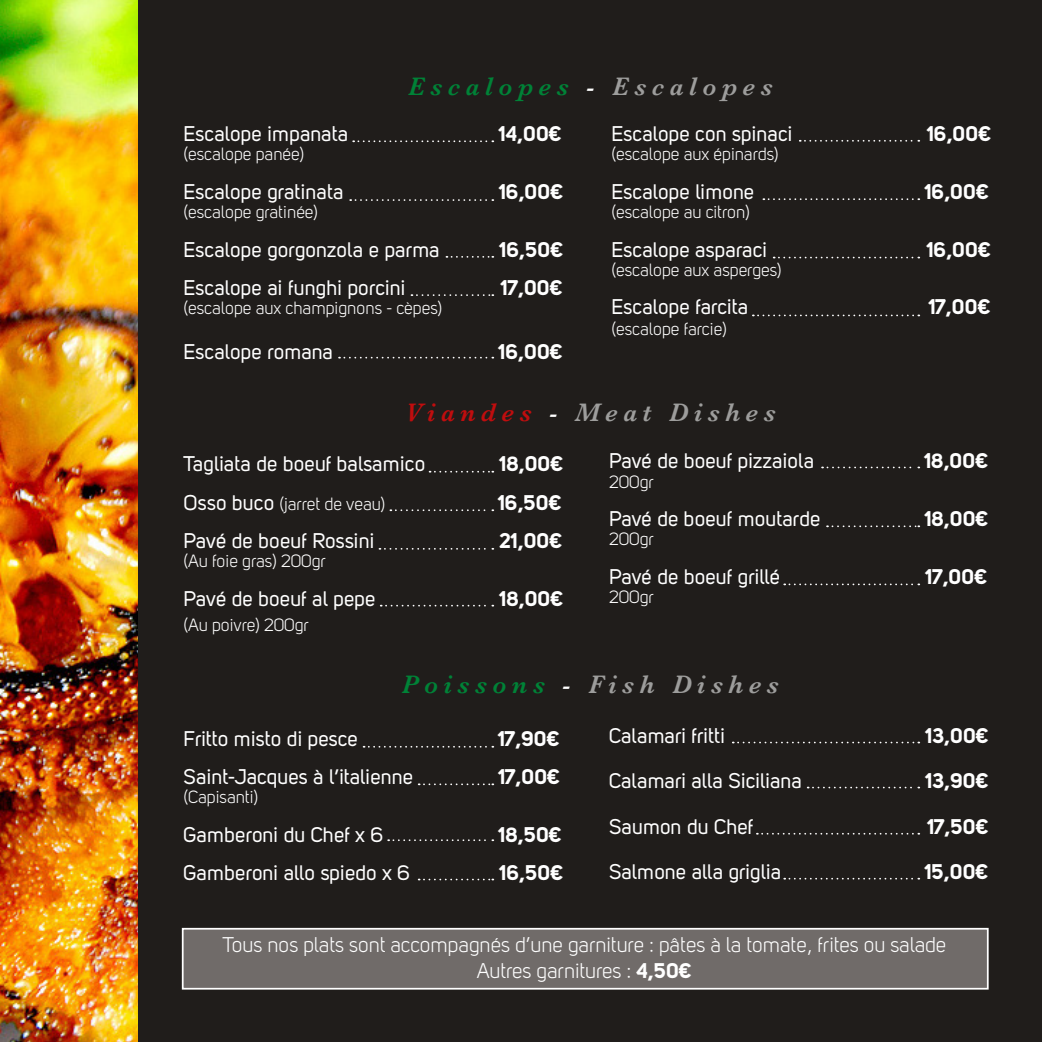
<style>
.page{position:relative;width:1042px;height:1042px;background:#fff}
.page>*{position:absolute;margin:0;border:0;box-sizing:border-box;transform-origin:0 0}
.t1{font:italic 600 26.25px "Baskerville";letter-spacing:.21em;color:#9d9d9c}
.t2{font:italic 600 26.25px "Baskerville";letter-spacing:.21em;color:#008237}
.t3{font:21px "Uni Sans Regular";color:#fff}
.t4{font:21px "Uni Sans Bold";color:#fff}
.t5{font:21px/26.2px "Uni Sans Book";color:#fff;text-align:center}
.t6{font:17.5px "Uni Sans Book";color:#fff}
.s1{color:#fff}
.s2{color:#9d9d9c}
.s3{color:#c00d0e}
.s4{font-family:"Uni Sans Regular";font-size:21px}
.s5{color:#008237}
.s6{font-family:"Uni Sans Bold"}
</style>
<div class="page">
<div style="left:21px;top:0;width:1021px;height:1042px;background:#201d1b"></div>
<img style="left:0;top:0;width:138px;height:1042px">
<div style="left:182px;top:928px;width:806px;height:61px;background:#706b69;border:2px solid #fff"></div>
<svg style="left:353px;top:140px;width:140px;height:2px"></svg>
<svg style="left:350px;top:199px;width:143px;height:2px"></svg>
<svg style="left:446px;top:256px;width:47px;height:2px"></svg>
<svg style="left:411px;top:294px;width:82px;height:2px"></svg>
<svg style="left:339px;top:357px;width:154px;height:1px"></svg>
<svg style="left:800px;top:140px;width:119px;height:2px"></svg>
<svg style="left:763px;top:198px;width:156px;height:2px"></svg>
<svg style="left:773px;top:257px;width:146px;height:1px"></svg>
<svg style="left:753px;top:314px;width:166px;height:2px"></svg>
<svg style="left:822px;top:466px;width:97px;height:2px"></svg>
<svg style="left:827px;top:525px;width:92px;height:2px"></svg>
<svg style="left:784px;top:583px;width:135px;height:2px"></svg>
<svg style="left:429px;top:471px;width:64px;height:1px"></svg>
<svg style="left:390px;top:509px;width:103px;height:2px"></svg>
<svg style="left:379px;top:548px;width:114px;height:2px"></svg>
<svg style="left:381px;top:605px;width:112px;height:1px"></svg>
<svg style="left:363px;top:746px;width:130px;height:1px"></svg>
<svg style="left:419px;top:783px;width:74px;height:2px"></svg>
<svg style="left:388px;top:839px;width:105px;height:2px"></svg>
<svg style="left:419px;top:878px;width:74px;height:2px"></svg>
<svg style="left:733px;top:741px;width:186px;height:2px"></svg>
<svg style="left:807px;top:786px;width:112px;height:2px"></svg>
<svg style="left:757px;top:833px;width:162px;height:1px"></svg>
<svg style="left:784px;top:878px;width:135px;height:1px"></svg>
<p class="t2" style="left:408px;top:68px;width:366px">Escalopes <span class="s1">-</span> <span class="s2">Escalopes</span></p>
<p class="t3" style="left:184px;top:122px;width:166px">Escalope impanata</p>
<p class="t4" style="left:499px;top:121px;width:64px">14,00€</p>
<p class="t6" style="left:184px;top:144px;width:122px">(escalope panée)</p>
<p class="t3" style="left:184px;top:179px;width:162px">Escalope gratinata</p>
<p class="t4" style="left:499px;top:178px;width:65px">16,00€</p>
<p class="t6" style="left:184px;top:202px;width:136px">(escalope gratinée)</p>
<p class="t3" style="left:184px;top:237px;width:258px">Escalope gorgonzola e parma</p>
<p class="t4" style="left:500px;top:236px;width:65px">16,50€</p>
<p class="t3" style="left:184px;top:276px;width:223px">Escalope ai funghi porcini</p>
<p class="t4" style="left:501px;top:275px;width:63px">17,00€</p>
<p class="t6" style="left:184px;top:298px;width:260px">(escalope aux champignons - cèpes)</p>
<p class="t3" style="left:184px;top:339px;width:151px">Escalope romana</p>
<p class="t4" style="left:499px;top:338px;width:65px">16,00€</p>
<p class="t3" style="left:611px;top:122px;width:182px">Escalope con spinaci</p>
<p class="t4" style="left:927px;top:121px;width:65px">16,00€</p>
<p class="t6" style="left:611px;top:144px;width:169px">(escalope aux épinards)</p>
<p class="t3" style="left:611px;top:179px;width:144px">Escalope limone</p>
<p class="t4" style="left:925px;top:178px;width:65px">16,00€</p>
<p class="t6" style="left:611px;top:202px;width:140px">(escalope au citron)</p>
<p class="t3" style="left:611px;top:237px;width:157px">Escalope asparaci</p>
<p class="t4" style="left:927px;top:236px;width:65px">16,00€</p>
<p class="t6" style="left:611px;top:260px;width:172px">(escalope aux asperges)</p>
<p class="t3" style="left:611px;top:295px;width:138px">Escalope farcita</p>
<p class="t4" style="left:929px;top:294px;width:63px">17,00€</p>
<p class="t6" style="left:611px;top:319px;width:117px">(escalope farcie)</p>
<p class="t1" style="left:405px;top:394px;width:372px"><span class="s3">Viandes</span> <span class="s1">-</span> Meat Dishes</p>
<p class="t3" style="left:184px;top:451px;width:243px">Tagliata de boeuf balsamico</p>
<p class="t4" style="left:500px;top:451px;width:65px">18,00€</p>
<p class="t6" style="left:184px;top:493px;width:203px"><span class="s4">Osso buco</span> (jarret de veau)</p>
<p class="t4" style="left:498px;top:489px;width:65px">16,50€</p>
<p class="t3" style="left:184px;top:528px;width:192px">Pavé de boeuf Rossini</p>
<p class="t4" style="left:500px;top:528px;width:64px">21,00€</p>
<p class="t6" style="left:184px;top:551px;width:144px">(Au foie gras) 200gr</p>
<p class="t3" style="left:184px;top:586px;width:193px">Pavé de boeuf al pepe</p>
<p class="t4" style="left:500px;top:585px;width:65px">18,00€</p>
<p class="t6" style="left:184px;top:615px;width:127px">(Au poivre) 200gr</p>
<p class="t3" style="left:609px;top:449px;width:207px">Pavé de boeuf pizzaiola</p>
<p class="t4" style="left:925px;top:448px;width:65px">18,00€</p>
<p class="t6" style="left:609px;top:471px;width:46px">200gr</p>
<p class="t3" style="left:609px;top:506px;width:213px">Pavé de boeuf moutarde</p>
<p class="t4" style="left:925px;top:506px;width:65px">18,00€</p>
<p class="t6" style="left:609px;top:529px;width:46px">200gr</p>
<p class="t3" style="left:609px;top:564px;width:173px">Pavé de boeuf grillé</p>
<p class="t4" style="left:926px;top:563px;width:63px">17,00€</p>
<p class="t6" style="left:609px;top:587px;width:46px">200gr</p>
<p class="t1" style="left:402px;top:666px;width:378px"><span class="s5">Poissons</span> <span class="s1">-</span> Fish Dishes</p>
<p class="t3" style="left:184px;top:726px;width:176px">Fritto misto di pesce</p>
<p class="t4" style="left:498px;top:725px;width:63px">17,90€</p>
<p class="t3" style="left:184px;top:764px;width:231px">Saint-Jacques à l’italienne</p>
<p class="t4" style="left:499px;top:763px;width:63px">17,00€</p>
<p class="t6" style="left:184px;top:787px;width:76px">(Capisanti)</p>
<p class="t3" style="left:184px;top:822px;width:201px">Gamberoni du Chef x 6</p>
<p class="t4" style="left:499px;top:821px;width:64px">18,50€</p>
<p class="t3" style="left:184px;top:860px;width:228px">Gamberoni allo spiedo x 6</p>
<p class="t4" style="left:500px;top:860px;width:65px">16,50€</p>
<p class="t3" style="left:609px;top:723px;width:118px">Calamari fritti</p>
<p class="t4" style="left:926px;top:722px;width:64px">13,00€</p>
<p class="t3" style="left:609px;top:769px;width:194px">Calamari alla Siciliana</p>
<p class="t4" style="left:926px;top:768px;width:64px">13,90€</p>
<p class="t3" style="left:609px;top:814px;width:146px">Saumon du Chef</p>
<p class="t4" style="left:928px;top:813px;width:62px">17,50€</p>
<p class="t3" style="left:609px;top:860px;width:174px">Salmone alla griglia</p>
<p class="t4" style="left:925px;top:859px;width:65px">15,00€</p>
<p class="t5" style="left:222px;top:932px;width:725px">Tous nos plats sont accompagnés d’une garniture : pâtes à la tomate, frites ou salade<br>Autres garnitures : <span class="s6">4,50€</span></p>
</div>
